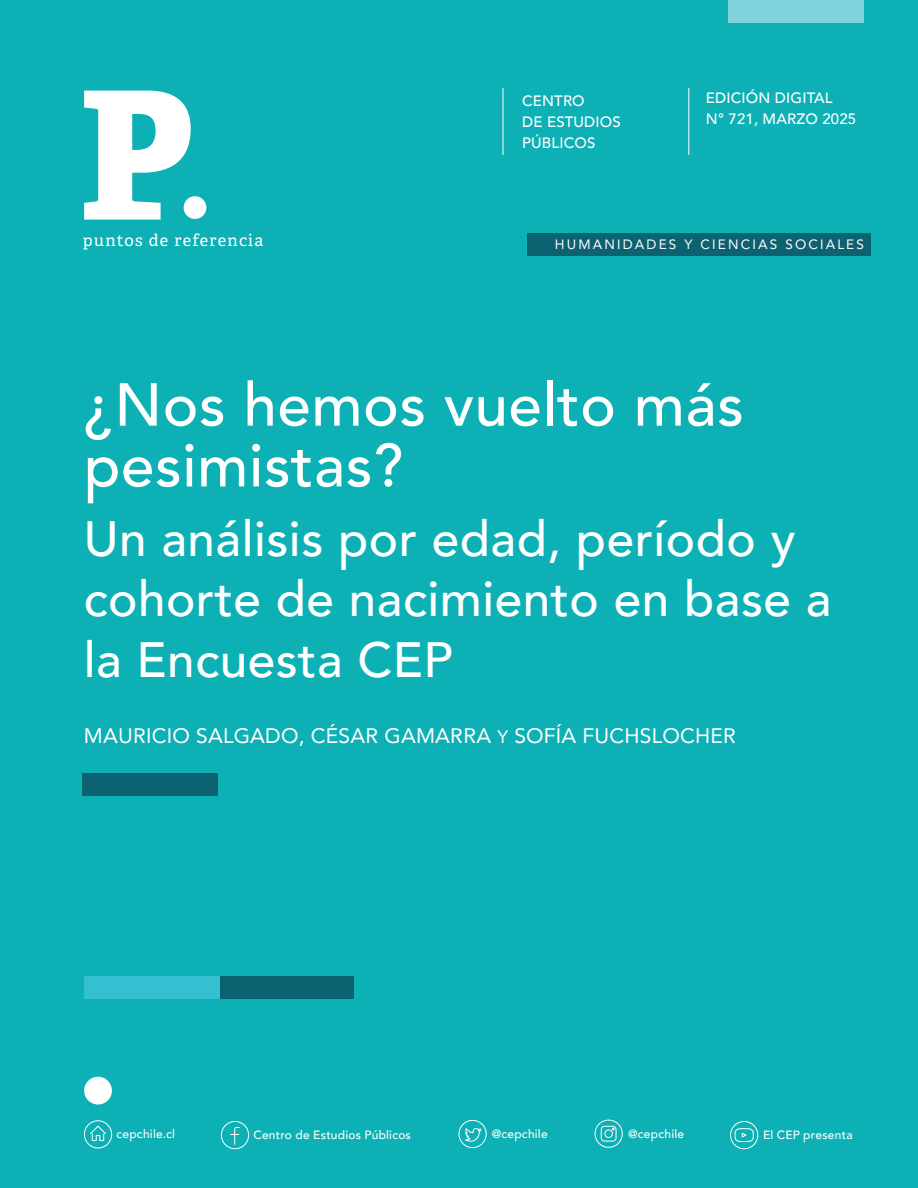
<style>
.page{position:relative;width:918px;height:1188px;background:#0db1b5}
.page>*{position:absolute;margin:0;border:0;box-sizing:border-box;transform-origin:0 0}
.TITULO_PORTADA{font:500 60px/60.8px "Avenir";letter-spacing:.01em;color:#fff}
.TITULO_PORTADA-2{font:500 49.5px/60.8px "Avenir";letter-spacing:.01em;color:#fff}
.Autor{font:21px "Avenir";letter-spacing:.01em;color:#fff}
.t1{font:16.5px "Adelle";letter-spacing:.075em;color:#fff}
.t2{font:500 15px/21px "Avenir";letter-spacing:.01em;color:#fff}
.t3{font:13.5px "Avenir";letter-spacing:.16em;color:#fff}
.t4{font:500 12px "Avenir";letter-spacing:.02em;color:#fff}
.s1{font-size:18px}
</style>
<div class="page">
<hr style="left:503px;top:88px;width:1px;height:67px;background:#fff">
<hr style="left:689px;top:88px;width:1px;height:67px;background:#fff">
<div style="left:729px;top:0;width:135px;height:23px;background:#7fd1dc"></div>
<div style="left:83px;top:773px;width:135px;height:23px;background:#0d6271"></div>
<svg style="left:84px;top:91px;width:107px;height:129px"></svg>
<div style="left:184px;top:196px;width:22px;height:23px;background:#fff;border-radius:50%"></div>
<svg style="left:221px;top:1121px;width:28px;height:28px"></svg>
<div style="left:459px;top:1120px;width:27px;height:28px;border:1px solid #fff;border-radius:50%"></div>
<svg style="left:465px;top:1128px;width:17px;height:15px"></svg>
<div style="left:730px;top:1121px;width:28px;height:28px;border:1px solid #fff;border-radius:50%"></div>
<svg style="left:735px;top:1128px;width:19px;height:14px"></svg>
<svg style="left:601px;top:1126px;width:16px;height:16px"></svg>
<div style="left:595px;top:1120px;width:28px;height:28px;border:1px solid #fff;border-radius:50%"></div>
<svg style="left:90px;top:1125px;width:16px;height:16px"></svg>
<div style="left:84px;top:1121px;width:28px;height:27px;border:1px solid #fff;border-radius:50%"></div>
<div style="left:84px;top:1077px;width:28px;height:28px;background:#fff;border-radius:50%"></div>
<div style="left:527px;top:233px;width:344px;height:23px;background:#0d6271"></div>
<div style="left:218px;top:976px;width:136px;height:23px;background:#0d6271"></div>
<div style="left:84px;top:976px;width:136px;height:23px;background:#34c0d1"></div>
<p class="t2" style="left:522px;top:89px;width:100px">CENTRO<br>DE ESTUDIOS<br>PÚBLICOS</p>
<p class="t2" style="left:706px;top:87px;width:152px">EDICIÓN DIGITAL<br>N° 721, MARZO 2025</p>
<h3 class="t1" style="left:83px;top:230px;width:182px">puntos de referencia</h3>
<p class="t3" style="left:555px;top:234px;width:311px">HUMANIDADES Y CIENCIAS SOCIALES</p>
<p class="TITULO_PORTADA" style="left:84px;top:371px;width:662px">¿Nos hemos vuelto más pesimistas?</p>
<p class="TITULO_PORTADA-2" style="left:84px;top:505px;width:749px">Un análisis por edad, período y cohorte de nacimiento en base a la Encuesta CEP</p>
<p class="Autor" style="left:84px;top:719px;width:654px">MAURICIO SALGADO, CÉSAR GAMARRA <span class="s1">Y</span> SOFÍA FUCHSLOCHER</p>
<p class="t4" style="left:116px;top:1124px;width:60px">cepchile.cl</p>
<p class="t4" style="left:253px;top:1125px;width:159px">Centro de Estudios Públicos</p>
<p class="t4" style="left:492px;top:1124px;width:58px">@cepchile</p>
<p class="t4" style="left:628px;top:1124px;width:58px">@cepchile</p>
<p class="t4" style="left:763px;top:1125px;width:91px">El CEP presenta</p>
</div>
